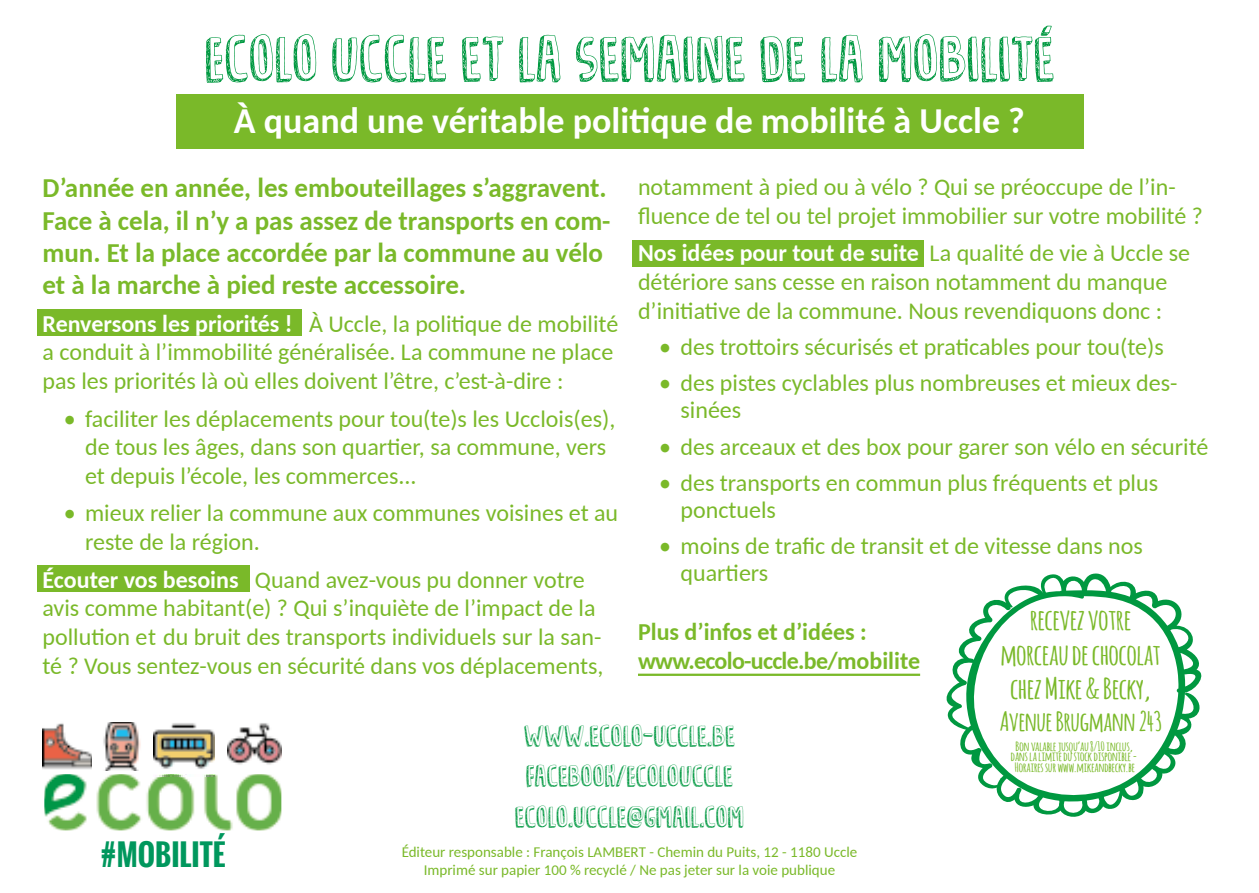
<style>
.page{position:relative;width:1259px;height:893px;background:#fff}
.page>*{position:absolute;margin:0;border:0;box-sizing:border-box;transform-origin:0 0}
.t1{font:72.3px "Tradizional DEMO";color:#009941}
.t2{font:700 36px "Carlito";color:#fff}
.t3{font:33.6px/40.2px "Tradizional DEMO";color:#009941;text-align:center}
.t4{font:700 29.1px "Oswald";color:#00975d}
.t5{font:700 28.8px/34.5px "Amatic";color:#7ab929;text-align:center;scale:1.1 1}
.t6{font:700 27px/32.4px "Carlito";color:#7ab929}
.t7{font:700 26.4px "Amatic";color:#7ab929;scale:1.1 1}
.t8{font:24px/28.8px "Carlito";color:#7ab929}
.t9{font:700 24px/28.8px "Carlito";letter-spacing:-.005em;color:#7ab929}
.t10{font:15px/18px "Carlito";color:#7ab929;text-align:center}
.t11{font:700 12.6px/10.8px "Amatic";color:#7ab929;text-align:center;scale:1.1 1}
.s1{font-weight:700;color:#fff}
</style>
<div class="page">
<div style="left:631px;top:240px;width:292px;height:27px;background:#7ab929"></div>
<div style="left:37px;top:565px;width:213px;height:26px;background:#7ab929"></div>
<div style="left:37px;top:309px;width:265px;height:27px;background:#7ab929"></div>
<div style="left:176px;top:94px;width:907px;height:55px;background:#7ab929"></div>
<hr style="left:638px;top:674px;width:282px;height:2px;background:#7ab929">
<img style="left:44px;top:774px;width:237px;height:56px">
<img style="left:153px;top:723px;width:62px;height:54px">
<img style="left:228px;top:723px;width:53px;height:42px">
<img style="left:103px;top:722px;width:38px;height:49px">
<img style="left:43px;top:723px;width:49px;height:47px">
<svg style="left:946px;top:573px;width:256px;height:244px"></svg>
<h1 class="t1" style="left:204px;top:18px;width:852px">ECOLO UCCLE ET LA SEMAINE DE LA MOBILITÉ</h1>
<h2 class="t2" style="left:234px;top:97px;width:792px">À quand une véritable politique de mobilité à Uccle ?</h2>
<p class="t6" style="left:43px;top:171px;width:569px">D’année en année, les embouteillages s’aggravent.<br>Face à cela, il n’y a pas assez de transports en com&shy;mun. Et la place accordée par la commune au vélo et à la marche à pied reste accessoire.</p>
<p class="t8" style="left:43px;top:308px;width:577px"><span class="s1">Renversons les priorités !</span> À Uccle, la politique de mobilité a conduit à l’immobilité généralisée. La commune ne place pas les priorités là où elles doivent l’être, c’est-à-dire :</p>
<p class="t8" style="left:85px;top:403px;width:532px;text-indent:-21px">• faciliter les déplacements pour tou(te)s les Ucclois(es), de tous les âges, dans son quartier, sa commune, vers et depuis l’école, les commerces...</p>
<p class="t8" style="left:85px;top:498px;width:535px;text-indent:-21px">• mieux relier la commune aux communes voisines et au reste de la région.</p>
<p class="t8" style="left:43px;top:564px;width:562px"><span class="s1">Écouter vos besoins</span> Quand avez-vous pu donner votre avis comme habitant(e) ? Qui s’inquiète de l’impact de la pollution et du bruit des transports individuels sur la san&shy;té ? Vous sentez-vous en sécurité dans vos déplacements,</p>
<p class="t8" style="left:638px;top:171px;width:566px">notamment à pied ou à vélo ? Qui se préoccupe de l’in&shy;fluence de tel ou tel projet immobilier sur votre mobilité ?</p>
<p class="t8" style="left:638px;top:237px;width:553px"><span class="s1">Nos idées pour tout de suite</span> La qualité de vie à Uccle se détériore sans cesse en raison notamment du manque d’initiative de la commune. Nous revendiquons donc :</p>
<p class="t8" style="left:659px;top:331px;width:506px">• des trottoirs sécurisés et praticables pour tou(te)s</p>
<p class="t8" style="left:680px;top:369px;width:498px;line-height:27px;text-indent:-21px">• des pistes cyclables plus nombreuses et mieux des&shy;sinées</p>
<p class="t8" style="left:659px;top:431px;width:551px">• des arceaux et des box pour garer son vélo en sécurité</p>
<p class="t8" style="left:680px;top:468px;width:479px;line-height:27px;text-indent:-21px">• des transports en commun plus fréquents et plus ponctuels</p>
<p class="t8" style="left:680px;top:532px;width:464px;line-height:27px;text-indent:-21px">• moins de trafic de transit et de vitesse dans nos quartiers</p>
<p class="t9" style="left:638px;top:617px;width:284px">Plus d’infos et d’idées : www.ecolo-uccle.be/mobilite</p>
<p class="t5" style="left:1000px;top:601px;width:147px">recevez votre morceau de chocolat chez Mike &amp; Becky,</p>
<p class="t7" style="left:1000px;top:702px;width:148px">Avenue Brugmann 243</p>
<p class="t11" style="left:1011px;top:740px;width:117px">Bon valable jusqu’au 8/10 inclus, dans la limite du stock disponible -<br>Horaires sur www.mikeandbecky.be</p>
<h3 class="t3" style="left:515px;top:715px;width:231px">WWW.ECOLO-UCCLE.BE<br>FACEBOOK/ECOLOUCCLE<br>ECOLO.UCCLE@GMAIL.COM</h3>
<p class="t4" style="left:100px;top:833px;width:127px">#MOBILITÉ</p>
<p class="t10" style="left:402px;top:843px;width:457px">Éditeur responsable : François LAMBERT - Chemin du Puits, 12 - 1180 Uccle<br>Imprimé sur papier 100 % recyclé / Ne pas jeter sur la voie publique</p>
</div>
